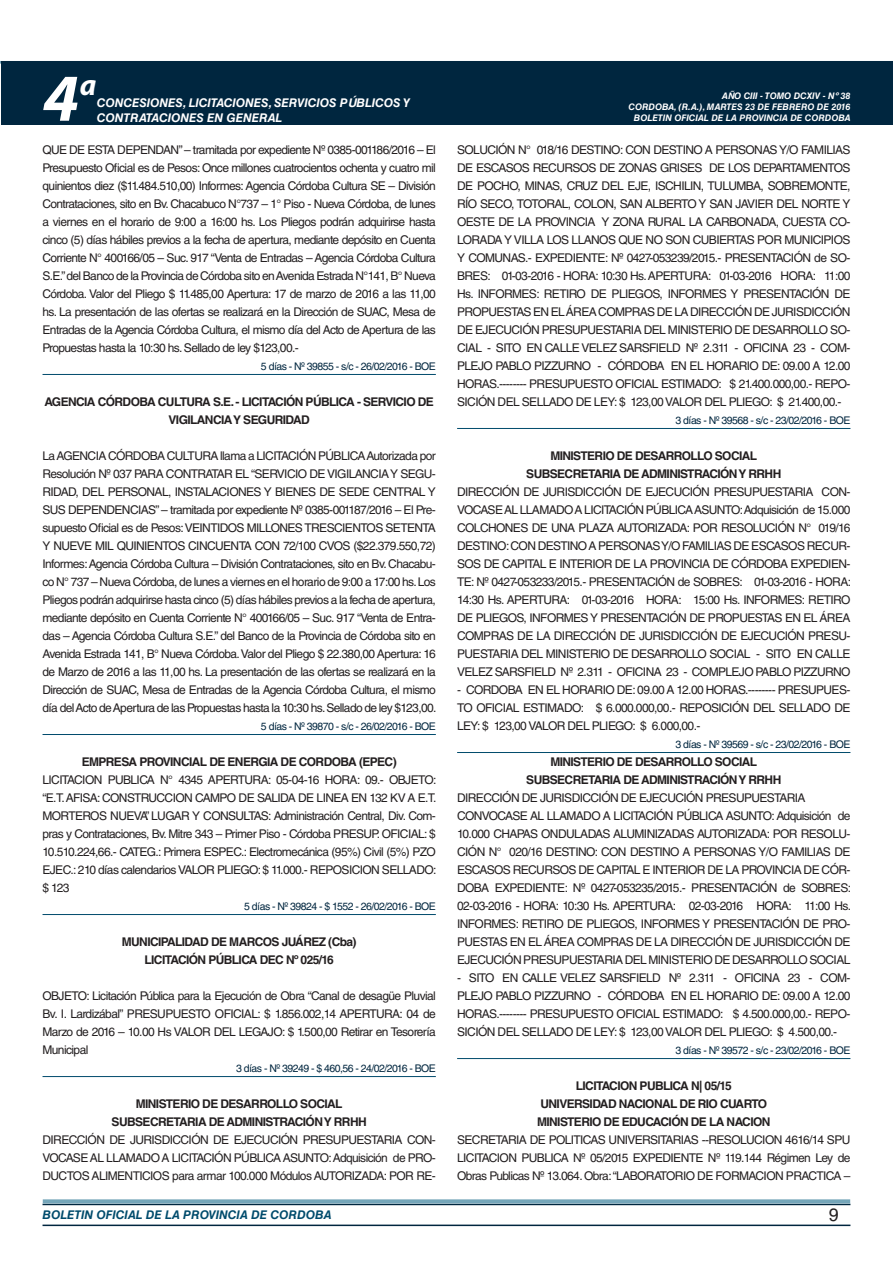
<style>
.page{position:relative;width:893px;height:1263px;background:#fff}
.page>*{position:absolute;margin:0;border:0;box-sizing:border-box;transform-origin:0 0}
.t1{font:italic 700 67.5px "Myriad Pro";color:#fff}
.t2{font:italic 700 30px "Myriad Pro";color:#fff}
.t3{font:18px "Helvetica LT Std";color:#231f20}
.TEXTO_BASE{font:12px/18px "Helvetica LT Std";letter-spacing:-.05em;color:#231f20;text-align:justify}
.RESUELVE{font:700 12px/18px "Helvetica LT Std";letter-spacing:-.05em;color:#231f20;text-align:center}
.t4{font:italic 700 12px/14.4px "Helvetica LT Std";color:#fff}
.t5{font:italic 700 12px "Helvetica LT Std";color:#004b6c}
.FECHA_DE_VENCIMIENTO{font:10.5px "Helvetica LT Std";letter-spacing:-.05em;color:#00263f}
.t6{font:italic 700 9px/10.8px "Helvetica LT Std";color:#fff;text-align:right}
</style>
<div class="page">
<hr style="left:43px;top:1224px;width:807px;height:2px;background:#00263f">
<div style="left:42px;top:1198px;width:809px;height:8px;background:#fff;opacity:.75"></div>
<div style="left:1px;top:61px;width:892px;height:64px;background:#00263f"></div>
<hr style="left:43px;top:374px;width:393px;height:1px;background:#004b6c">
<hr style="left:43px;top:734px;width:393px;height:1px;background:#004b6c">
<hr style="left:43px;top:914px;width:393px;height:1px;background:#004b6c">
<hr style="left:43px;top:1076px;width:393px;height:1px;background:#004b6c">
<hr style="left:457px;top:428px;width:393px;height:1px;background:#004b6c">
<hr style="left:457px;top:752px;width:393px;height:1px;background:#004b6c">
<hr style="left:457px;top:1058px;width:393px;height:1px;background:#004b6c">
<h1 class="t1" style="left:43px;top:54px;width:38px">4</h1>
<h2 class="t2" style="left:80px;top:66px;width:18px">a</h2>
<p class="t4" style="left:97px;top:96px;width:315px">CONCESIONES, LICITACIONES, SERVICIOS PÚBLICOS Y<br>CONTRATACIONES EN GENERAL</p>
<p class="TEXTO_BASE" style="left:43px;top:141px;width:395px">QUE DE ESTA DEPENDAN” – tramitada por expediente Nº 0385-001186/2016 – El Presupuesto Oficial es de Pesos: Once millones cuatrocientos ochenta y cuatro mil quinientos diez ($11.484.510,00) Informes: Agencia Córdoba Cultura SE – División Contrataciones, sito en Bv. Chacabuco N°737 – 1° Piso - Nueva Córdoba, de lunes a viernes en el horario de 9:00 a 16:00 hs. Los Pliegos podrán adquirirse hasta cinco (5) días hábiles previos a la fecha de apertura, mediante depósito en Cuenta Corriente N° 400166/05 – Suc. 917 “Venta de Entradas – Agencia Córdoba Cultura S.E.” del Banco de la Provincia de Córdoba sito en Avenida Estrada N°141, B° Nueva Córdoba. Valor del Pliego $ 11.485,00 Apertura: 17 de marzo de 2016 a las 11,00 hs. La presentación de las ofertas se realizará en la Dirección de SUAC, Mesa de Entradas de la Agencia Córdoba Cultura, el mismo día del Acto de Apertura de las Propuestas hasta la 10:30 hs. Sellado de ley $123,00.-</p>
<p class="FECHA_DE_VENCIMIENTO" style="left:261px;top:360px;width:176px">5 días - Nº 39855 - s/c - 26/02/2016 - BOE</p>
<p class="RESUELVE" style="left:44px;top:392px;width:391px">AGENCIA CÓRDOBA CULTURA S.E. - LICITACIÓN PÚBLICA - SERVICIO DE<br>VIGILANCIA Y SEGURIDAD</p>
<p class="TEXTO_BASE" style="left:43px;top:447px;width:395px">La AGENCIA CÓRDOBA CULTURA llama a LICITACIÓN PÚBLICA Autorizada por Resolución Nº 037 PARA CONTRATAR EL “SERVICIO DE VIGILANCIA Y SEGU-RIDAD, DEL PERSONAL, INSTALACIONES Y BIENES DE SEDE CENTRAL Y SUS DEPENDENCIAS” – tramitada por expediente Nº 0385-001187/2016 – El Pre&shy;supuesto Oficial es de Pesos: VEINTIDOS MILLONES TRESCIENTOS SETENTA Y NUEVE MIL QUINIENTOS CINCUENTA CON 72/100 CVOS ($22.379.550,72)<br>Informes: Agencia Córdoba Cultura – División Contrataciones, sito en Bv. Chacabu&shy;co N° 737 – Nueva Córdoba, de lunes a viernes en el horario de 9:00 a 17:00 hs. Los Pliegos podrán adquirirse hasta cinco (5) días hábiles previos a la fecha de apertura, mediante depósito en Cuenta Corriente N° 400166/05 – Suc. 917 “Venta de Entra&shy;das – Agencia Córdoba Cultura S.E.” del Banco de la Provincia de Córdoba sito en Avenida Estrada 141, B° Nueva Córdoba. Valor del Pliego $ 22.380,00 Apertura: 16 de Marzo de 2016 a las 11,00 hs. La presentación de las ofertas se realizará en la Dirección de SUAC, Mesa de Entradas de la Agencia Córdoba Cultura, el mismo día del Acto de Apertura de las Propuestas hasta la 10:30 hs. Sellado de ley $123,00.</p>
<p class="FECHA_DE_VENCIMIENTO" style="left:261px;top:720px;width:176px">5 días - Nº 39870 - s/c - 26/02/2016 - BOE</p>
<p class="RESUELVE" style="left:82px;top:752px;width:316px">EMPRESA PROVINCIAL DE ENERGIA DE CORDOBA (EPEC)</p>
<p class="TEXTO_BASE" style="left:43px;top:771px;width:396px">LICITACION PUBLICA N° 4345 APERTURA: 05-04-16 HORA: 09.- OBJETO: “E.T. AFISA: CONSTRUCCION CAMPO DE SALIDA DE LINEA EN 132 KV A E.T.<br>MORTEROS NUEVA”. LUGAR Y CONSULTAS: Administración Central, Div. Com&shy;pras y Contrataciones, Bv. Mitre 343 – Primer Piso - Córdoba PRESUP. OFICIAL: $ 10.510.224,66.- CATEG.: Primera ESPEC.: Electromecánica (95%) Civil (5%) PZO EJEC.: 210 días calendarios VALOR PLIEGO: $ 11.000.- REPOSICION SELLADO: $ 123</p>
<p class="FECHA_DE_VENCIMIENTO" style="left:244px;top:900px;width:193px">5 días - Nº 39824 - $ 1552 - 26/02/2016 - BOE</p>
<p class="RESUELVE" style="left:122px;top:932px;width:236px">MUNICIPALIDAD DE MARCOS JUÁREZ (Cba)</p>
<p class="RESUELVE" style="left:145px;top:950px;width:191px">LICITACIÓN PÚBLICA DEC Nº 025/16</p>
<p class="TEXTO_BASE" style="left:43px;top:987px;width:395px">OBJETO: Licitación Pública para la Ejecución de Obra “Canal de desagüe Pluvial Bv. I. Lardizábal” PRESUPUESTO OFICIAL: $ 1.856.002,14 APERTURA: 04 de Marzo de 2016 – 10.00 Hs VALOR DEL LEGAJO: $ 1.500,00 Retirar en Tesorería Municipal</p>
<p class="FECHA_DE_VENCIMIENTO" style="left:236px;top:1062px;width:201px">3 días - Nº 39249 - $ 460,56 - 24/02/2016 - BOE</p>
<p class="RESUELVE" style="left:136px;top:1094px;width:208px">MINISTERIO DE DESARROLLO SOCIAL</p>
<p class="RESUELVE" style="left:112px;top:1112px;width:257px">SUBSECRETARIA DE ADMINISTRACIÓN Y RRHH</p>
<p class="TEXTO_BASE" style="left:43px;top:1131px;width:395px">DIRECCIÓN DE JURISDICCIÓN DE EJECUCIÓN PRESUPUESTARIA CON-VOCASE AL LLAMADO A LICITACIÓN PÚBLICA ASUNTO: Adquisición de PRO-DUCTOS ALIMENTICIOS para armar 100.000 Módulos AUTORIZADA: POR RE-</p>
<p class="t6" style="left:629px;top:91px;width:223px">AÑO CIII - TOMO DCXIV - Nº 38<br>CORDOBA, (R.A.), MARTES 23 DE FEBRERO DE 2016</p>
<p class="t6" style="left:634px;top:112px;width:218px">BOLETIN OFICIAL DE LA PROVINCIA DE CORDOBA</p>
<p class="TEXTO_BASE" style="left:457px;top:141px;width:395px">SOLUCIÓN N° 018/16 DESTINO: CON DESTINO A PERSONAS Y/O FAMILIAS DE ESCASOS RECURSOS DE ZONAS GRISES DE LOS DEPARTAMENTOS DE POCHO, MINAS, CRUZ DEL EJE, ISCHILIN, TULUMBA, SOBREMONTE, RÍO SECO, TOTORAL, COLON, SAN ALBERTO Y SAN JAVIER DEL NORTE Y OESTE DE LA PROVINCIA Y ZONA RURAL LA CARBONADA, CUESTA CO-LORADA Y VILLA LOS LLANOS QUE NO SON CUBIERTAS POR MUNICIPIOS Y COMUNAS.- EXPEDIENTE: Nº 0427-053239/2015.- PRESENTACIÓN de SO-BRES: 01-03-2016 - HORA: 10:30 Hs. APERTURA: 01-03-2016 HORA: 11:00<br>Hs. INFORMES: RETIRO DE PLIEGOS, INFORMES Y PRESENTACIÓN DE PROPUESTAS EN EL ÁREA COMPRAS DE LA DIRECCIÓN DE JURISDICCIÓN DE EJECUCIÓN PRESUPUESTARIA DEL MINISTERIO DE DESARROLLO SO-CIAL - SITO EN CALLE VELEZ SARSFIELD Nº 2.311 - OFICINA 23 - COM-PLEJO PABLO PIZZURNO - CÓRDOBA EN EL HORARIO DE: 09.00 A 12.00<br>HORAS.-------- PRESUPUESTO OFICIAL ESTIMADO: $ 21.400.000,00.- REPO-SICIÓN DEL SELLADO DE LEY: $ 123,00 VALOR DEL PLIEGO: $ 21.400,00.-</p>
<p class="FECHA_DE_VENCIMIENTO" style="left:676px;top:414px;width:176px">3 días - Nº 39568 - s/c - 23/02/2016 - BOE</p>
<p class="RESUELVE" style="left:550px;top:446px;width:208px">MINISTERIO DE DESARROLLO SOCIAL</p>
<p class="RESUELVE" style="left:526px;top:464px;width:257px">SUBSECRETARIA DE ADMINISTRACIÓN Y RRHH</p>
<p class="TEXTO_BASE" style="left:457px;top:483px;width:395px">DIRECCIÓN DE JURISDICCIÓN DE EJECUCIÓN PRESUPUESTARIA CON-VOCASE AL LLAMADO A LICITACIÓN PÚBLICA ASUNTO:Adquisición de 15.000<br>COLCHONES DE UNA PLAZA AUTORIZADA: POR RESOLUCIÓN N° 019/16<br>DESTINO: CON DESTINO A PERSONAS Y/O FAMILIAS DE ESCASOS RECUR-SOS DE CAPITAL E INTERIOR DE LA PROVINCIA DE CÓRDOBA EXPEDIEN-TE: Nº 0427-053233/2015.- PRESENTACIÓN de SOBRES: 01-03-2016 - HORA:<br>14:30 Hs. APERTURA: 01-03-2016 HORA: 15:00 Hs. INFORMES: RETIRO DE PLIEGOS, INFORMES Y PRESENTACIÓN DE PROPUESTAS EN EL ÁREA COMPRAS DE LA DIRECCIÓN DE JURISDICCIÓN DE EJECUCIÓN PRESU-PUESTARIA DEL MINISTERIO DE DESARROLLO SOCIAL - SITO EN CALLE VELEZ SARSFIELD Nº 2.311 - OFICINA 23 - COMPLEJO PABLO PIZZURNO</p>
<p class="TEXTO_BASE" style="left:457px;top:681px;width:395px">- CORDOBA EN EL HORARIO DE: 09.00 A 12.00 HORAS.-------- PRESUPUES-TO OFICIAL ESTIMADO: $ 6.000.000,00.- REPOSICIÓN DEL SELLADO DE LEY: $ 123,00 VALOR DEL PLIEGO: $ 6.000,00.-</p>
<p class="FECHA_DE_VENCIMIENTO" style="left:676px;top:738px;width:176px">3 días - Nº 39569 - s/c - 23/02/2016 - BOE</p>
<p class="RESUELVE" style="left:550px;top:752px;width:208px">MINISTERIO DE DESARROLLO SOCIAL</p>
<p class="RESUELVE" style="left:526px;top:770px;width:257px">SUBSECRETARIA DE ADMINISTRACIÓN Y RRHH</p>
<p class="TEXTO_BASE" style="left:457px;top:789px;width:350px">DIRECCIÓN DE JURISDICCIÓN DE EJECUCIÓN PRESUPUESTARIA</p>
<p class="TEXTO_BASE" style="left:457px;top:807px;width:396px">CONVOCASE AL LLAMADO A LICITACIÓN PÚBLICA ASUNTO: Adquisición de 10.000 CHAPAS ONDULADAS ALUMINIZADAS AUTORIZADA: POR RESOLU-CIÓN N° 020/16 DESTINO: CON DESTINO A PERSONAS Y/O FAMILIAS DE ESCASOS RECURSOS DE CAPITAL E INTERIOR DE LA PROVINCIA DE CÓR-DOBA EXPEDIENTE: Nº 0427-053235/2015.- PRESENTACIÓN de SOBRES:<br>02-03-2016 - HORA: 10:30 Hs. APERTURA: 02-03-2016 HORA: 11:00 Hs.<br>INFORMES: RETIRO DE PLIEGOS, INFORMES Y PRESENTACIÓN DE PRO-PUESTAS EN EL ÁREA COMPRAS DE LA DIRECCIÓN DE JURISDICCIÓN DE EJECUCIÓN PRESUPUESTARIA DEL MINISTERIO DE DESARROLLO SOCIAL</p>
<p class="TEXTO_BASE" style="left:457px;top:969px;width:395px">- SITO EN CALLE VELEZ SARSFIELD Nº 2.311 - OFICINA 23 - COM-PLEJO PABLO PIZZURNO - CÓRDOBA EN EL HORARIO DE: 09.00 A 12.00<br>HORAS.-------- PRESUPUESTO OFICIAL ESTIMADO: $ 4.500.000,00.- REPO-SICIÓN DEL SELLADO DE LEY: $ 123,00 VALOR DEL PLIEGO: $ 4.500,00.-</p>
<p class="FECHA_DE_VENCIMIENTO" style="left:676px;top:1044px;width:176px">3 días - Nº 39572 - s/c - 23/02/2016 - BOE</p>
<p class="RESUELVE" style="left:576px;top:1076px;width:157px">LICITACION PUBLICA N| 05/15</p>
<p class="RESUELVE" style="left:540px;top:1094px;width:228px">UNIVERSIDAD NACIONAL DE RIO CUARTO</p>
<p class="RESUELVE" style="left:537px;top:1112px;width:235px">MINISTERIO DE EDUCACIÓN DE LA NACION</p>
<p class="TEXTO_BASE" style="left:457px;top:1131px;width:395px">SECRETARIA DE POLITICAS UNIVERSITARIAS --RESOLUCION 4616/14 SPU LICITACION PUBLICA Nº 05/2015 EXPEDIENTE Nº 119.144 Régimen Ley de Obras Publicas Nº 13.064. Obra: “LABORATORIO DE FORMACION PRACTICA –</p>
<p class="t5" style="left:43px;top:1208px;width:290px">BOLETIN OFICIAL DE LA PROVINCIA DE CORDOBA</p>
<h3 class="t3" style="left:829px;top:1204px;width:12px">9</h3>
</div>
